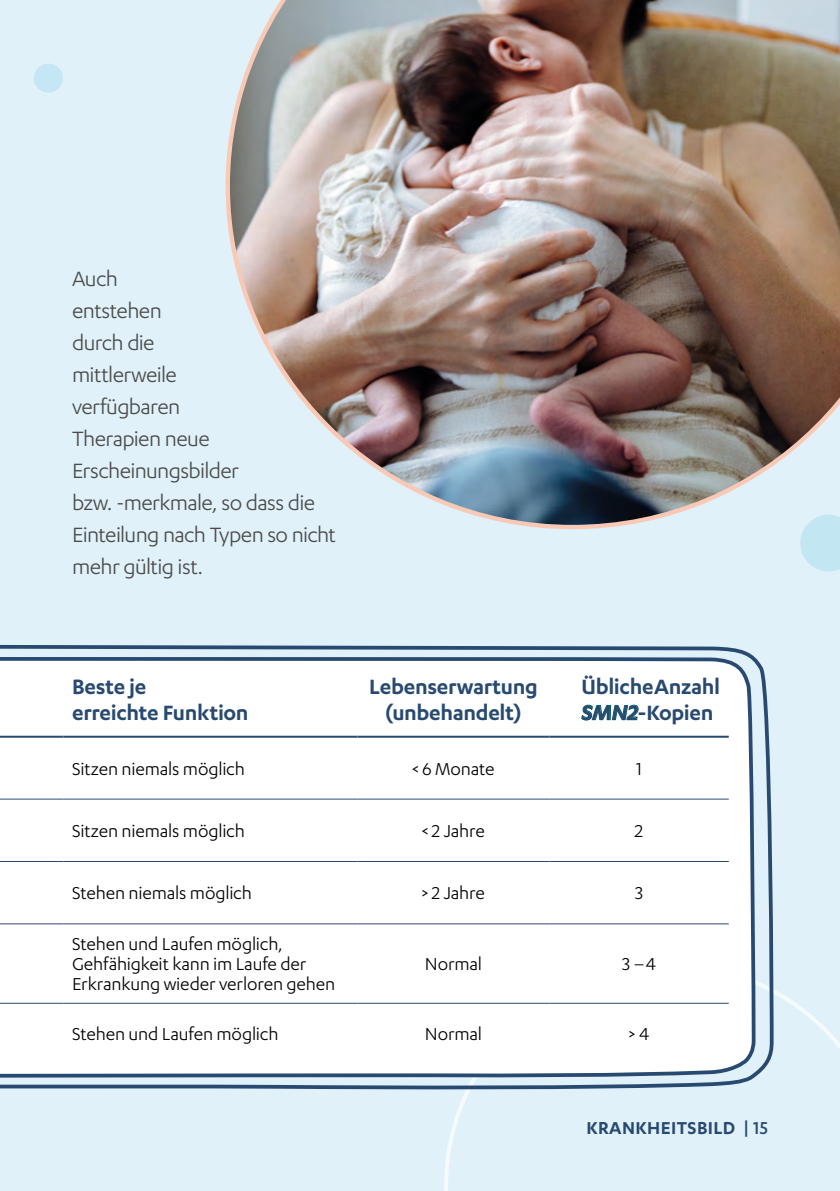
<style>
.page{position:relative;width:840px;height:1191px;background:#fff}
.page>*{position:absolute;margin:0;border:0;box-sizing:border-box;transform-origin:0 0}
.t1{font:24px/32px "Karbon";letter-spacing:-.025em;color:#4a4a49}
.t2{font:600 24px/26px "Karbon";letter-spacing:-.01em;color:#294a70}
.t3{font:20px/20px "Karbon";letter-spacing:-.01em;color:#000}
.t4{font:600 20px "Karbon";letter-spacing:.02em;color:#294a70}
.s1{font-style:italic;color:#006263}
.s2{font-weight:500}
</style>
<div class="page">
<div style="left:0;top:0;width:839px;height:1191px;background:#e0f1f9"></div>
<svg style="left:444px;top:990px;width:395px;height:201px"></svg>
<svg style="left:800px;top:529px;width:39px;height:42px;background:#c6e7f3"></svg>
<svg style="left:0;top:645px;width:775px;height:446px;background:#f2f5f7"></svg>
<hr style="left:0;top:735px;width:63px;height:2px;background:#294a70">
<hr style="left:63px;top:735px;width:294px;height:2px;background:#294a70">
<hr style="left:357px;top:735px;width:192px;height:2px;background:#294a70">
<hr style="left:549px;top:735px;width:179px;height:2px;background:#294a70">
<hr style="left:0;top:798px;width:63px;height:1px;background:#294a70">
<hr style="left:63px;top:798px;width:294px;height:1px;background:#294a70">
<hr style="left:357px;top:798px;width:192px;height:1px;background:#294a70">
<hr style="left:549px;top:798px;width:179px;height:1px;background:#294a70">
<hr style="left:0;top:1002px;width:63px;height:1px;background:#294a70">
<hr style="left:63px;top:1002px;width:294px;height:1px;background:#294a70">
<hr style="left:357px;top:1002px;width:192px;height:1px;background:#294a70">
<hr style="left:549px;top:1002px;width:179px;height:1px;background:#294a70">
<hr style="left:0;top:923px;width:63px;height:1px;background:#294a70">
<hr style="left:63px;top:923px;width:294px;height:1px;background:#294a70">
<hr style="left:357px;top:923px;width:192px;height:1px;background:#294a70">
<hr style="left:549px;top:923px;width:179px;height:1px;background:#294a70">
<hr style="left:0;top:861px;width:63px;height:1px;background:#294a70">
<hr style="left:63px;top:861px;width:294px;height:1px;background:#294a70">
<hr style="left:357px;top:861px;width:192px;height:1px;background:#294a70">
<hr style="left:549px;top:861px;width:179px;height:1px;background:#294a70">
<img style="left:225px;top:0;width:614px;height:529px">
<svg style="left:34px;top:64px;width:29px;height:29px"></svg>
<p class="t1" style="left:72px;top:262px;width:265px">Auch<br>entstehen<br>durch die<br>mittlerweile<br>verfügbaren<br>Therapien neue<br>Erscheinungsbilder<br>bzw. -merkmale, so dass die<br>Einteilung nach Typen so nicht mehr gültig ist.</p>
<p class="t2" style="left:72px;top:672px;width:178px">Beste je<br>erreichte Funktion</p>
<p class="t2" style="left:369px;top:672px;width:170px;text-align:center">Lebenserwartung (unbehandelt)</p>
<p class="t2" style="left:581px;top:672px;width:140px">Übliche Anzahl<br><span class="s1">SMN2</span>-Kopien</p>
<p class="t3" style="left:72px;top:758px;width:174px">Sitzen niemals möglich</p>
<p class="t3" style="left:412px;top:758px;width:84px">&lt; 6 Monate</p>
<p class="t3" style="left:635px;top:758px;width:8px">1</p>
<p class="t3" style="left:72px;top:820px;width:174px">Sitzen niemals möglich</p>
<p class="t3" style="left:422px;top:820px;width:64px">&lt; 2 Jahre</p>
<p class="t3" style="left:634px;top:820px;width:10px">2</p>
<p class="t3" style="left:72px;top:883px;width:181px">Stehen niemals möglich</p>
<p class="t3" style="left:422px;top:883px;width:64px">&gt; 2 Jahre</p>
<p class="t3" style="left:634px;top:883px;width:9px">3</p>
<p class="t3" style="left:72px;top:933px;width:265px">Stehen und Laufen möglich,<br>Gehfähigkeit kann im Laufe der<br>Erkrankung wieder verloren gehen</p>
<p class="t3" style="left:424px;top:953px;width:59px">Normal</p>
<p class="t3" style="left:622px;top:953px;width:35px">3 – 4</p>
<p class="t3" style="left:72px;top:1023px;width:208px">Stehen und Laufen möglich</p>
<p class="t3" style="left:424px;top:1023px;width:59px">Normal</p>
<p class="t3" style="left:628px;top:1023px;width:22px">&gt; 4</p>
<p class="t4" style="left:586px;top:1116px;width:183px">KRANKHEITSBILD <span class="s2">| 15</span></p>
</div>
